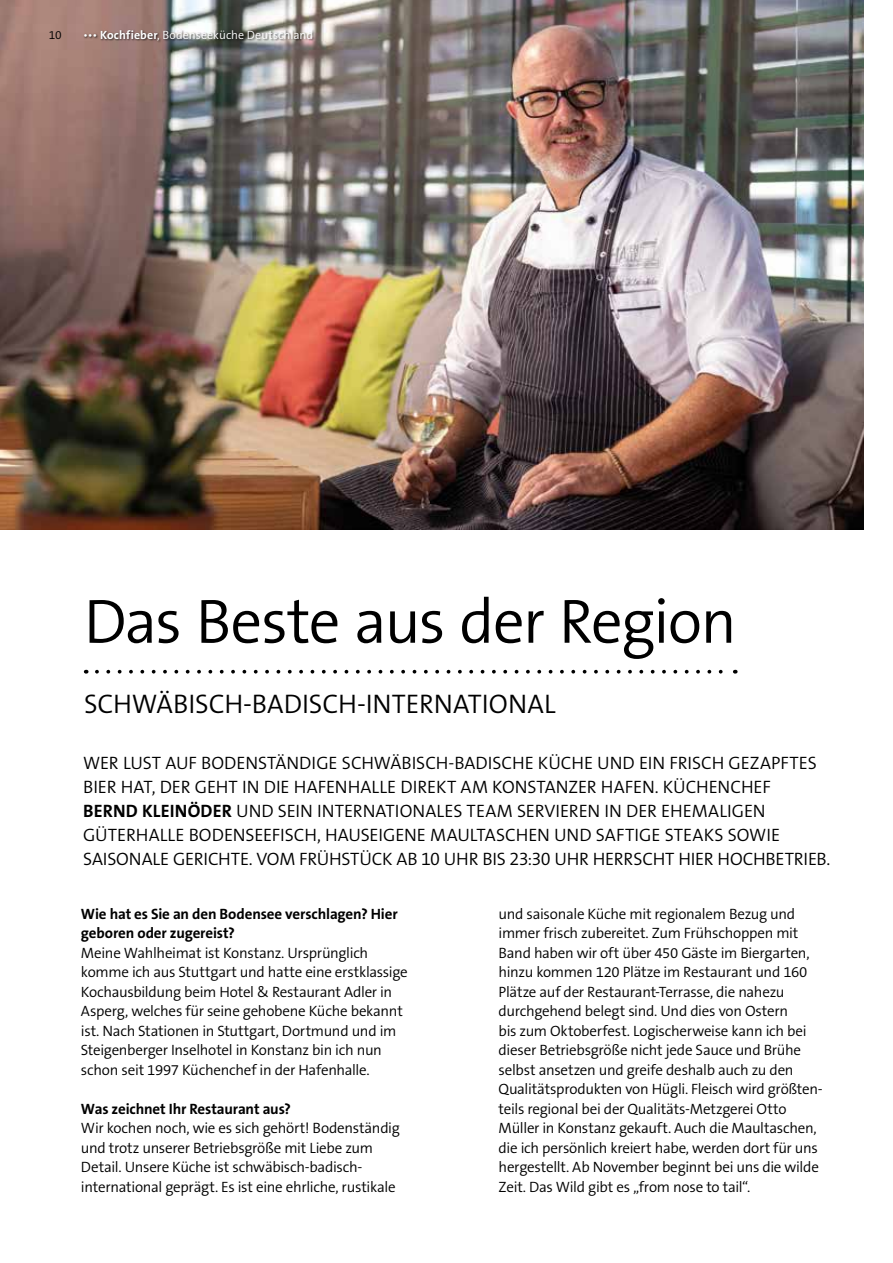
<style>
.page{position:relative;width:893px;height:1263px;background:#fff}
.page>*{position:absolute;margin:0;border:0;box-sizing:border-box;transform-origin:0 0}
.t1{font:300 63px "The Sans B W4";letter-spacing:-.03em;color:#000}
.t2{font:300 27px "The Sans B W4";color:#000}
.t3{font:300 18px/24px "The Sans B W4";letter-spacing:-.005em;color:#000}
.t4{font:300 15px/19.5px "The Sans B W4";letter-spacing:-.02em;color:#000}
.t5{font:700 15px/19.5px "The Sans B W7";letter-spacing:-.01em;color:#000}
.t6{font:300 12px "The Sans B W4";letter-spacing:.005em;color:#fff}
.t7{font:300 12px "The Sans B W4";color:#000}
.s1{font-family:"The Sans B W7";font-weight:700}
</style>
<div class="page">
<svg style="left:97px;top:670px;width:626px;height:3px"></svg>
<img style="left:0;top:0;width:863px;height:529px">
<div style="left:83px;top:29px;width:231px;height:14px;background:#000;opacity:.75"></div>
<p class="t7" style="left:49px;top:27px;width:15px">10</p>
<p class="t6" style="left:83px;top:27px;width:232px">••• <span class="s1">Kochfieber</span>, Bodenseeküche Deutschland</p>
<h1 class="t1" style="left:84px;top:581px;width:655px">Das Beste aus der Region</h1>
<h2 class="t2" style="left:84px;top:687px;width:473px">SCHWÄBISCH-BADISCH-INTERNATIONAL</h2>
<p class="t3" style="left:83px;top:751px;width:749px">WER LUST AUF BODENSTÄNDIGE SCHWÄBISCH-BADISCHE KÜCHE UND EIN FRISCH GEZAPFTES BIER HAT, DER GEHT IN DIE HAFENHALLE DIREKT AM KONSTANZER HAFEN. KÜCHENCHEF<br><span class="s1">BERND KLEINÖDER</span> UND SEIN INTERNATIONALES TEAM SERVIEREN IN DER EHEMALIGEN GÜTERHALLE BODENSEEFISCH, HAUSEIGENE MAULTASCHEN UND SAFTIGE STEAKS SOWIE SAISONALE GERICHTE. VOM FRÜHSTÜCK AB 10 UHR BIS 23:30 UHR HERRSCHT HIER HOCHBETRIEB.</p>
<p class="t5" style="left:81px;top:904px;width:318px">Wie hat es Sie an den Bodensee verschlagen? Hier geboren oder zugereist?</p>
<p class="t4" style="left:81px;top:943px;width:328px">Meine Wahlheimat ist Konstanz. Ursprünglich komme ich aus Stuttgart und hatte eine erstklassige Kochausbildung beim Hotel &amp; Restaurant Adler in Asperg, welches für seine gehobene Küche bekannt ist. Nach Stationen in Stuttgart, Dortmund und im Steigenberger Inselhotel in Konstanz bin ich nun schon seit 1997 Küchenchef in der Hafenhalle.</p>
<p class="t5" style="left:81px;top:1099px;width:211px">Was zeichnet Ihr Restaurant aus?</p>
<p class="t4" style="left:81px;top:1119px;width:320px">Wir kochen noch, wie es sich gehört! Bodenständig und trotz unserer Betriebsgröße mit Liebe zum Detail. Unsere Küche ist schwäbisch-badisch&shy;international geprägt. Es ist eine ehrliche, rustikale</p>
<p class="t4" style="left:499px;top:904px;width:326px">und saisonale Küche mit regionalem Bezug und immer frisch zubereitet. Zum Frühschoppen mit Band haben wir oft über 450 Gäste im Biergarten, hinzu kommen 120 Plätze im Restaurant und 160<br>Plätze auf der Restaurant-Terrasse, die nahezu durchgehend belegt sind. Und dies von Ostern<br>bis zum Oktoberfest. Logischerweise kann ich bei dieser Betriebsgröße nicht jede Sauce und Brühe selbst ansetzen und greife deshalb auch zu den Qualitätsprodukten von Hügli. Fleisch wird größten&shy;teils regional bei der Qualitäts-Metzgerei Otto Müller in Konstanz gekauft. Auch die Maultaschen, die ich persönlich kreiert habe, werden dort für uns hergestellt. Ab November beginnt bei uns die wilde Zeit. Das Wild gibt es „from nose to tail“.</p>
</div>
